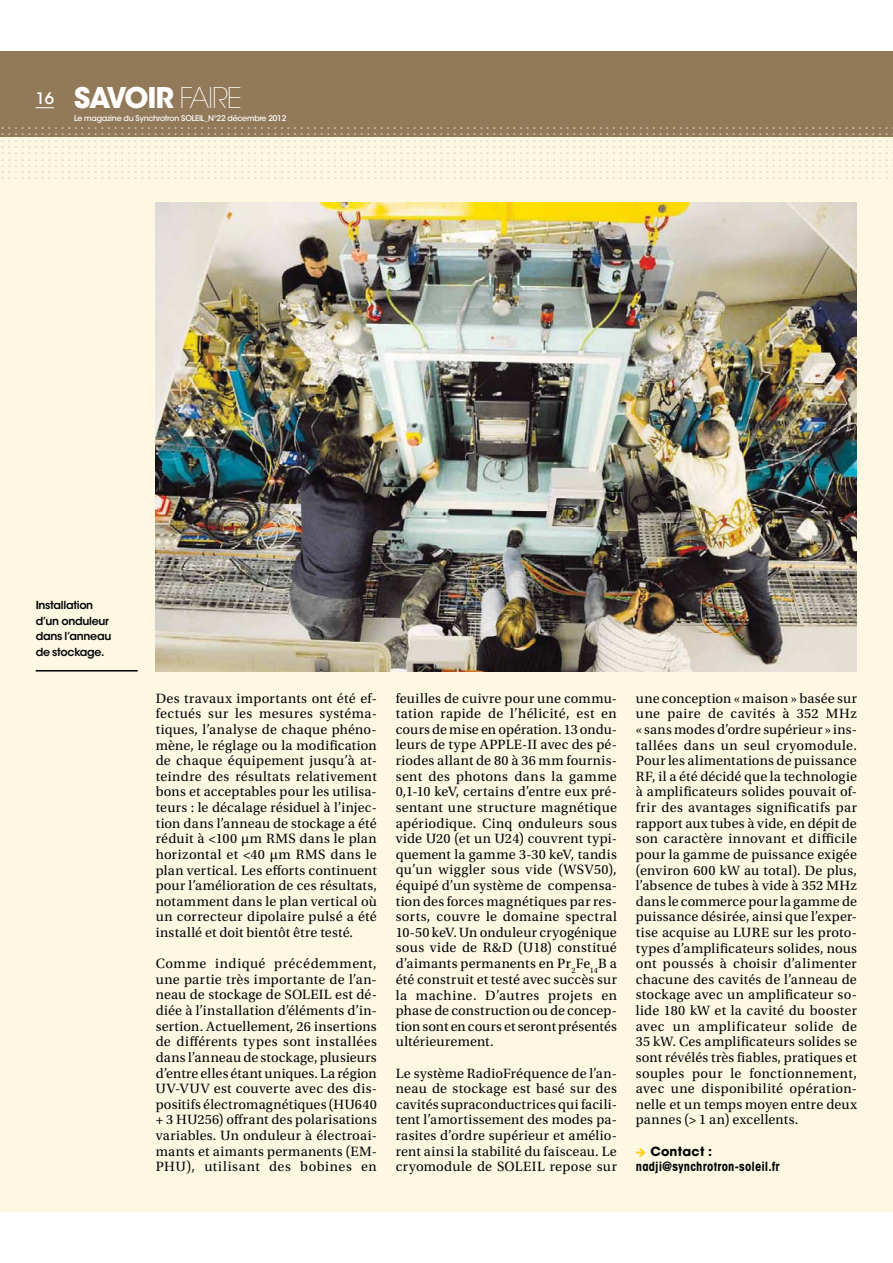
<style>
.page{position:relative;width:893px;height:1263px;background:#fff}
.page>*{position:absolute;margin:0;border:0;box-sizing:border-box;transform-origin:0 0}
.t1{font:700 28.35px "ITC Avant Garde Std";letter-spacing:-.04em;color:#fff}
.t2{font:500 15.75px "ITC Avant Garde Std";color:#fff}
.t3{font:14.1px/15.6px "Utopia Std";letter-spacing:.015em;color:#040809;text-align:justify}
.t4{font:700 condensed 12.6px/15.6px "ITC Avant Garde Std";letter-spacing:.015em;color:#040809}
.t5{font:600 10.95px/15.6px "ITC Avant Garde Std";letter-spacing:-.03em;color:#040809}
.t6{font:7.8px "ITC Avant Garde Std";color:#dcd3c7}
.t7{font:500 7.8px "ITC Avant Garde Std";letter-spacing:-.03em;color:#fff}
.s1{font-weight:200}
.s2{font-family:"Mini Pics International";font-weight:400;font-stretch:normal;font-size:9.45px;color:#fecd06}
.s3{font-stretch:normal}
</style>
<div class="page">
<div style="left:0;top:87px;width:893px;height:1125px;background:#fef7e2"></div>
<div style="left:0;top:51px;width:893px;height:86px;background:#927959"></div>
<svg style="left:36px;top:107px;width:18px;height:1px"></svg>
<hr style="left:36px;top:670px;width:102px;height:2px;background:#040809">
<img style="left:156px;top:203px;width:701px;height:469px">
<p class="t2" style="left:36px;top:92px;width:20px">16</p>
<h1 class="t1" style="left:74px;top:87px;width:170px">SAVOIR <span class="s1">FAIRE</span></h1>
<p class="t7" style="left:74px;top:115px;width:214px">Le magazine du Synchrotron SOLEIL_N°22 décembre 2012</p>
<p class="t6" style="left:1px;top:124px;width:889px">••••••••••••••••••••••••••••••••••••••••••••••••••••••••••••••••••••••••••••••••••••••••••••••••••••••••••••••••••••••••••••••••••••••</p>
<p class="t6" style="left:1px;top:130px;width:889px">••••••••••••••••••••••••••••••••••••••••••••••••••••••••••••••••••••••••••••••••••••••••••••••••••••••••••••••••••••••••••••••••••••••</p>
<p class="t6" style="left:1px;top:136px;width:889px">••••••••••••••••••••••••••••••••••••••••••••••••••••••••••••••••••••••••••••••••••••••••••••••••••••••••••••••••••••••••••••••••••••••</p>
<p class="t6" style="left:1px;top:143px;width:889px">••••••••••••••••••••••••••••••••••••••••••••••••••••••••••••••••••••••••••••••••••••••••••••••••••••••••••••••••••••••••••••••••••••••</p>
<p class="t6" style="left:1px;top:149px;width:889px">••••••••••••••••••••••••••••••••••••••••••••••••••••••••••••••••••••••••••••••••••••••••••••••••••••••••••••••••••••••••••••••••••••••</p>
<p class="t6" style="left:1px;top:155px;width:889px">••••••••••••••••••••••••••••••••••••••••••••••••••••••••••••••••••••••••••••••••••••••••••••••••••••••••••••••••••••••••••••••••••••••</p>
<p class="t6" style="left:1px;top:162px;width:889px">••••••••••••••••••••••••••••••••••••••••••••••••••••••••••••••••••••••••••••••••••••••••••••••••••••••••••••••••••••••••••••••••••••••</p>
<p class="t6" style="left:1px;top:168px;width:889px">••••••••••••••••••••••••••••••••••••••••••••••••••••••••••••••••••••••••••••••••••••••••••••••••••••••••••••••••••••••••••••••••••••••</p>
<p class="t6" style="left:1px;top:174px;width:889px">••••••••••••••••••••••••••••••••••••••••••••••••••••••••••••••••••••••••••••••••••••••••••••••••••••••••••••••••••••••••••••••••••••••</p>
<p class="t5" style="left:36px;top:598px;width:77px">Installation d’un onduleur dans l’anneau de stockage.</p>
<p class="t3" style="left:156px;top:691px;width:223px">Des travaux importants ont été ef&shy;fectués sur les mesures systéma&shy;tiques, l’analyse de chaque phéno&shy;mène, le réglage ou la modification de chaque équipement jusqu’à at&shy;teindre des résultats relativement bons et acceptables pour les utilisa&shy;teurs : le décalage résiduel à l’injec&shy;tion dans l’anneau de stockage a été réduit à &lt;100 μm RMS dans le plan horizontal et &lt;40 μm RMS dans le plan vertical. Les efforts continuent pour l’amélioration de ces résultats, notamment dans le plan vertical où un correcteur dipolaire pulsé a été installé et doit bientôt être testé.</p>
<p class="t3" style="left:156px;top:957px;width:223px">Comme indiqué précédemment, une partie très importante de l’an&shy;neau de stockage de SOLEIL est dé&shy;diée à l’installation d’éléments d’in&shy;sertion. Actuellement, 26 insertions de différents types sont installées dans l’anneau de stockage, plusieurs d’entre elles étant uniques. La région UV-VUV est couverte avec des dis&shy;positifs électromagnétiques (HU640 + 3 HU256) offrant des polarisations variables. Un onduleur à électroai&shy;mants et aimants permanents (EM-PHU), utilisant des bobines en</p>
<p class="t3" style="left:396px;top:691px;width:223px">feuilles de cuivre pour une commu&shy;tation rapide de l’hélicité, est en cours de mise en opération. 13 ondu&shy;leurs de type APPLE-II avec des pé&shy;riodes allant de 80 à 36 mm fournis&shy;sent des photons dans la gamme 0,1-10 keV, certains d’entre eux pré&shy;sentant une structure magnétique apériodique. Cinq onduleurs sous vide U20 (et un U24) couvrent typi&shy;quement la gamme 3-30 keV, tandis qu’un wiggler sous vide (WSV50), équipé d’un système de compensa&shy;tion des forces magnétiques par res&shy;sorts, couvre le domaine spectral 10-50 keV. Un onduleur cryogénique sous vide de R&amp;D (U18) constitué d’aimants permanents en Pr<sub>2</sub>Fe<sub>14</sub>B a été construit et testé avec succès sur la machine. D’autres projets en phase de construction ou de concep&shy;tion sont en cours et seront présentés ultérieurement.</p>
<p class="t3" style="left:396px;top:1066px;width:223px">Le système RadioFréquence de l’an&shy;neau de stockage est basé sur des cavités supraconductrices qui facili&shy;tent l’amortissement des modes pa&shy;rasites d’ordre supérieur et amélio&shy;rent ainsi la stabilité du faisceau. Le cryomodule de SOLEIL repose sur</p>
<p class="t3" style="left:636px;top:691px;width:223px">une conception « maison » basée sur une paire de cavités à 352 MHz « sans modes d’ordre supérieur » ins&shy;tallées dans un seul cryomodule.<br>Pour les alimentations de puissance RF, il a été décidé que la technologie à amplificateurs solides pouvait of&shy;frir des avantages significatifs par rapport aux tubes à vide, en dépit de son caractère innovant et difficile pour la gamme de puissance exigée (environ 600 kW au total). De plus, l’absence de tubes à vide à 352 MHz dans le commerce pour la gamme de puissance désirée, ainsi que l’exper&shy;tise acquise au LURE sur les proto&shy;types d’amplificateurs solides, nous ont poussés à choisir d’alimenter chacune des cavités de l’anneau de stockage avec un amplificateur so&shy;lide 180 kW et la cavité du booster avec un amplificateur solide de 35 kW. Ces amplificateurs solides se sont révélés très fiables, pratiques et souples pour le fonctionnement, avec une disponibilité opération&shy;nelle et un temps moyen entre deux pannes (&gt; 1 an) excellents.</p>
<p class="t4" style="left:636px;top:1144px;width:145px"><span class="s2">E</span> <span class="s3">Contact : </span>nadji@synchrotron-soleil.fr</p>
</div>
